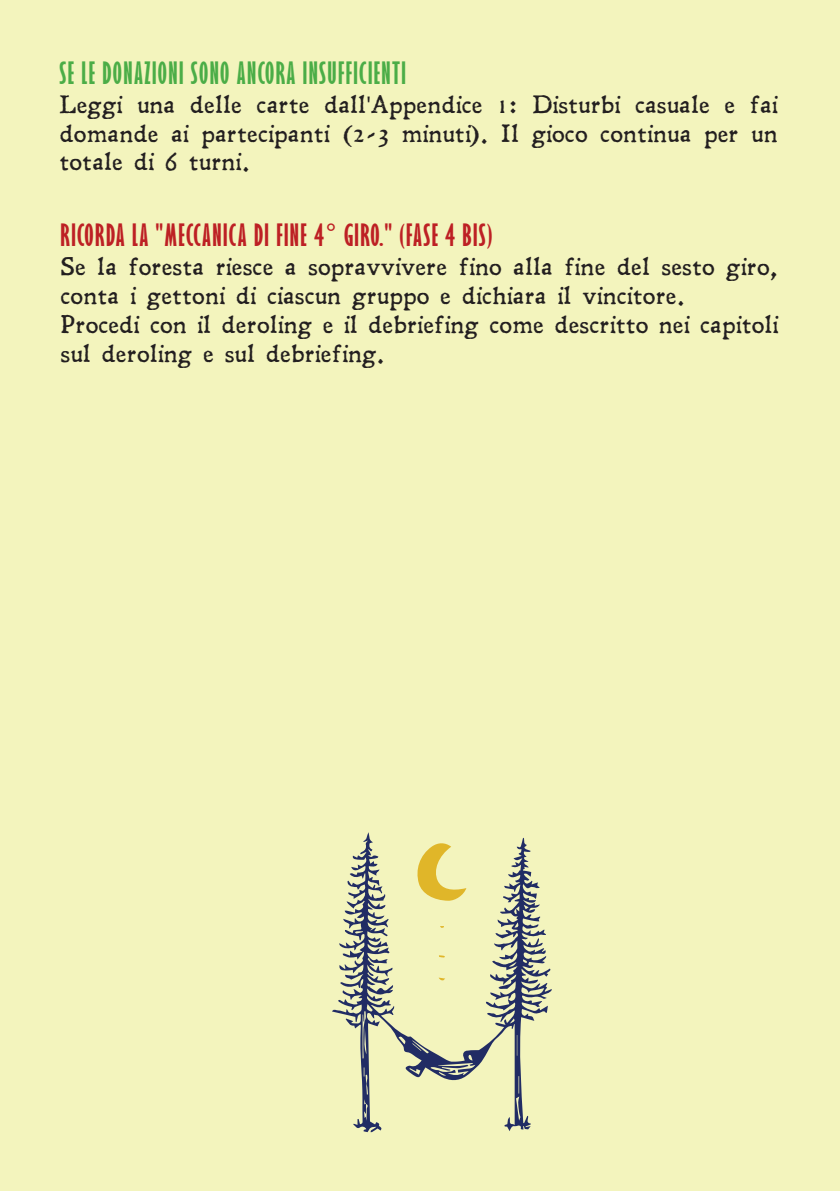
<style>
.page{position:relative;width:840px;height:1191px;background:#fff}
.page>*{position:absolute;margin:0;border:0;box-sizing:border-box;transform-origin:0 0}
.t1{font:700 extra-condensed 28.4px "Gill Sans";letter-spacing:.05em;color:#bd2024}
.t2{font:700 extra-condensed 28.4px "Gill Sans";letter-spacing:.05em;color:#4bad47}
.t3{font:24px/28.8px "Leander";color:#231f20;text-align:justify}
.s1{font-family:"Myriad Pro"}
</style>
<div class="page">
<div style="left:0;top:1px;width:839px;height:1190px;background:#f3f4bd"></div>
<svg style="left:332px;top:832px;width:219px;height:300px"></svg>
<svg style="left:438px;top:955px;width:6px;height:2px"></svg>
<svg style="left:438px;top:977px;width:7px;height:3px"></svg>
<svg style="left:414px;top:842px;width:52px;height:59px"></svg>
<p class="t2" style="left:59px;top:56px;width:347px">SE LE DONAZIONI SONO ANCORA INSUFFICIENTI</p>
<p class="t3" style="left:59px;top:90px;width:719px">Leggi una delle carte dall<span class="s1">'</span>Appendice 1: Disturbi casuale e fai domande ai partecipanti (2-3 minuti). Il gioco continua per un totale di 6 turni.</p>
<p class="t1" style="left:60px;top:218px;width:433px">RICORDA LA "MECCANICA DI FINE 4° GIRO." (FASE 4 BIS)</p>
<p class="t3" style="left:60px;top:252px;width:719px;text-align:left">Se la foresta riesce a sopravvivere fino alla fine del sesto giro, conta i gettoni di ciascun gruppo e dichiara il vincitore.<br>Procedi con il deroling e il debriefing come descritto nei capitoli sul deroling e sul debriefing.</p>
</div>
